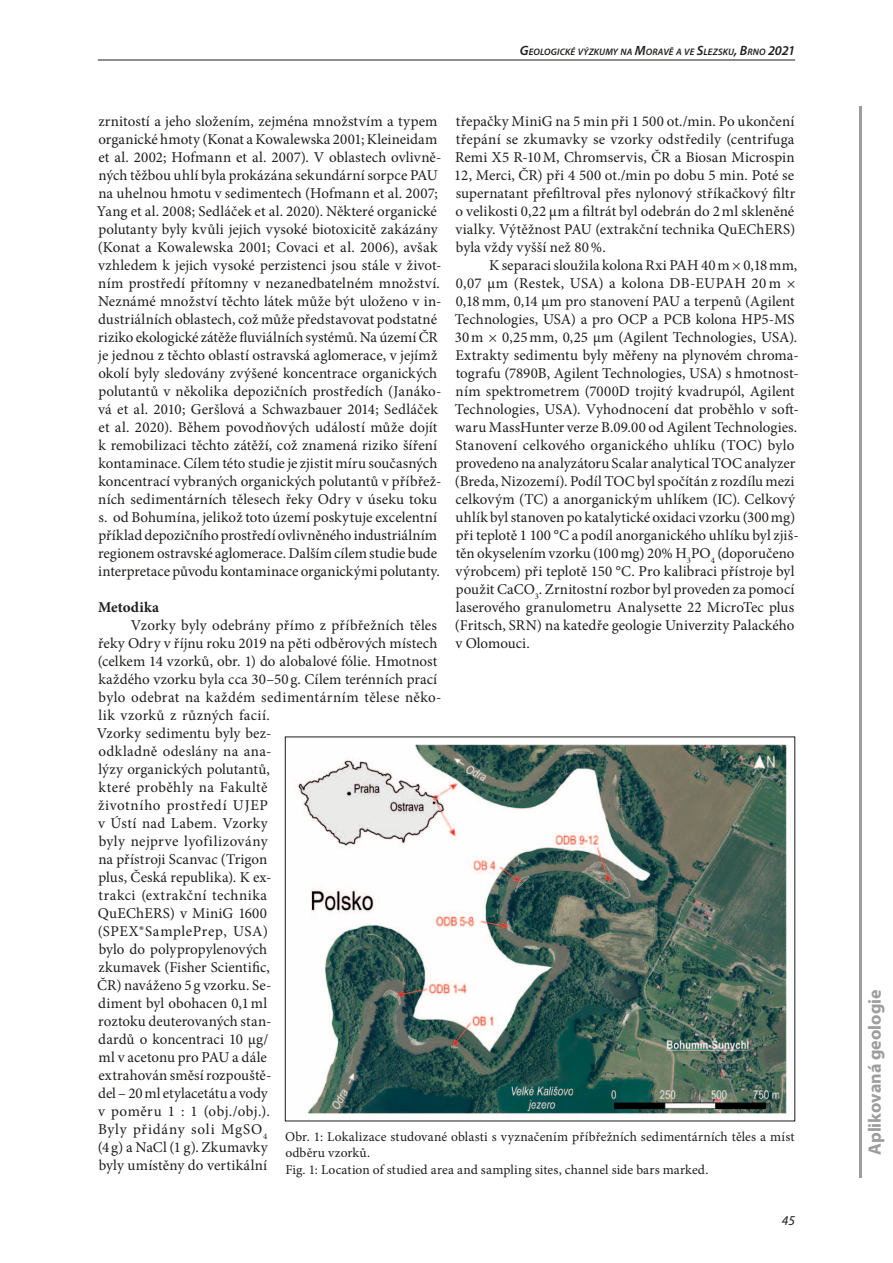
<style>
.page{position:relative;width:893px;height:1263px;background:#fff}
.page>*{position:absolute;margin:0;border:0;box-sizing:border-box;transform-origin:0 0}
.t1{font:700 18px "Myriad Pro";color:#9d9d9d}
.t2{font:15px/18px "Minion Pro";letter-spacing:.005em;color:#1d1d1b}
.t3{font:700 15px "Minion Pro";letter-spacing:.01em;color:#1d1d1b}
.t4{font:13.5px/16.5px "Minion Pro";letter-spacing:.01em;color:#1d1d1b}
.t5{font:italic 13.5px "Myriad Pro";color:#1d1d1b}
.t6{font:italic 600 9.45px "Myriad Pro";letter-spacing:.01em;color:#1d1d1b}
.s1{font-size:13.5px}
</style>
<div class="page">
<hr style="left:859px;top:106px;width:3px;height:1072px;background:#9d9d9d">
<hr style="left:98px;top:60px;width:697px;height:1px;background:#1d1d1b">
<img style="left:294px;top:744px;width:493px;height:370px">
<p class="t6" style="left:520px;top:46px;width:277px"><span class="s1">G</span>EOLOGICKÉ VÝZKUMY NA <span class="s1">M</span>ORAVĚ A VE <span class="s1">S</span>LEZSKU<span class="s1">, B</span>RNO <span class="s1">2021</span></p>
<p class="t2" style="left:97px;top:112px;width:346px">zrnitostí a jeho složením, zejména množstvím a typem organické hmoty (Konat a Kowalewska 2001; Kleineidam et al. 2002; Hofmann et al. 2007). V oblastech ovlivně&shy;ných těžbou uhlí byla prokázána sekundární sorpce PAU na uhelnou hmotu v sedimentech (Hofmann et al. 2007; Yang et al. 2008; Sedláček et al. 2020). Některé organické polutanty byly kvůli jejich vysoké biotoxicitě zakázány (Konat a Kowalewska 2001; Covaci et al. 2006), avšak vzhledem k jejich vysoké perzistenci jsou stále v život&shy;ním prostředí přítomny v nezanedbatelném množství.<br>Neznámé množství těchto látek může být uloženo v in&shy;dustriálních oblastech, což může představovat podstatné riziko ekologické zátěže fluviálních systémů. Na území ČR je jednou z těchto oblastí ostravská aglomerace, v jejímž okolí byly sledovány zvýšené koncentrace organických polutantů v několika depozičních prostředích (Janáko&shy;vá et al. 2010; Geršlová a Schwazbauer 2014; Sedláček et al. 2020). Během povodňových událostí může dojít k remobilizaci těchto zátěží, což znamená riziko šíření kontaminace. Cílem této studie je zjistit míru současných koncentrací vybraných organických polutantů v příbřež&shy;ních sedimentárních tělesech řeky Odry v úseku toku s. od Bohumína, jelikož toto území poskytuje excelentní příklad depozičního prostředí ovlivněného industriálním regionem ostravské aglomerace. Dalším cílem studie bude interpretace původu kontaminace organickými polutanty.</p>
<p class="t3" style="left:98px;top:597px;width:63px">Metodika</p>
<p class="t2" style="left:97px;top:616px;width:346px;text-indent:34px">Vzorky byly odebrány přímo z příbřežních těles řeky Odry v říjnu roku 2019 na pěti odběrových místech (celkem 14 vzorků, obr. 1) do alobalové fólie. Hmotnost každého vzorku byla cca 30–50 g. Cílem terénních prací bylo odebrat na každém sedimentárním tělese něko&shy;lik vzorků z různých facií.<br>Vzorky sedimentu byly bez-<br>odkladně odeslány na ana-<br>lýzy organických polutantů,<br>které proběhly na Fakultě<br>životního prostředí UJEP<br>v Ústí nad Labem. Vzorky<br>byly nejprve lyofilizovány<br>na přístroji Scanvac (Trigon<br>plus, Česká republika). K ex-<br>trakci (extrakční technika<br>QuEChERS) v MiniG 1600<br>(SPEX®SamplePrep, USA)<br>bylo do polypropylenových<br>zkumavek (Fisher Scientific,<br>ČR) naváženo 5 g vzorku. Se-<br>diment byl obohacen 0,1ml<br>roztoku deuterovaných stan-<br>dardů o koncentraci 10 μg/<br>ml v acetonu pro PAU a dále<br>extrahován směsí rozpouště-<br>del – 20ml etylacetátu a vody<br>v poměru 1 : 1 (obj./obj.).<br>Byly přidány soli MgSO<sub>4<br></sub>(4 g) a NaCl (1 g). Zkumavky<br>byly umístěny do vertikální</p>
<p class="t2" style="left:454px;top:112px;width:343px;text-align:justify">třepačky MiniG na 5 min při 1 500 ot./min. Po ukončení třepání se zkumavky se vzorky odstředily (centrifuga Remi X5 R-10M, Chromservis, ČR a Biosan Microspin 12, Merci, ČR) při 4 500 ot./min po dobu 5 min. Poté se supernatant přefiltroval přes nylonový stříkačkový filtr o velikosti 0,22 μm a filtrát byl odebrán do 2ml skleněné vialky. Výtěžnost PAU (extrakční technika QuEChERS) byla vždy vyšší než 80%.</p>
<p class="t2" style="left:455px;top:256px;width:345px;text-indent:34px">K separaci sloužila kolona Rxi PAH 40m × 0,18mm, 0,07 μm (Restek, USA) a kolona DB-EUPAH 20 m × 0,18mm, 0,14 μm pro stanovení PAU a terpenů (Agilent Technologies, USA) a pro OCP a PCB kolona HP5-MS 30m × 0,25mm, 0,25 μm (Agilent Technologies, USA).<br>Extrakty sedimentu byly měřeny na plynovém chroma&shy;tografu (7890B, Agilent Technologies, USA) s hmotnost&shy;ním spektrometrem (7000D trojitý kvadrupól, Agilent Technologies, USA). Vyhodnocení dat proběhlo v soft&shy;waru MassHunter verze B.09.00 od Agilent Technologies.<br>Stanovení celkového organického uhlíku (TOC) bylo provedeno na analyzátoru Scalar analytical TOC analyzer (Breda, Nizozemí). Podíl TOC byl spočítán z rozdílu mezi celkovým (TC) a anorganickým uhlíkem (IC). Celkový uhlík byl stanoven po katalytické oxidaci vzorku (300mg) při teplotě 1 100 °C a podíl anorganického uhlíku byl zjiš&shy;těn okyselením vzorku (100mg) 20% H<sub>3</sub>PO<sub>4</sub> (doporučeno výrobcem) při teplotě 150 °C. Pro kalibraci přístroje byl použit CaCO<sub>3</sub>. Zrnitostní rozbor byl proveden za pomocí laserového granulometru Analysette 22 MicroTec plus (Fritsch, SRN) na katedře geologie Univerzity Palackého v Olomouci.</p>
<p class="t4" style="left:285px;top:1128px;width:511px">Obr. 1: Lokalizace studované oblasti s vyznačením příbřežních sedimentárních těles a míst odběru vzorků.<br>Fig. 1: Location of studied area and sampling sites, channel side bars marked.</p>
<p class="t5" style="left:782px;top:1212px;width:15px">45</p>
<p class="t1" style="left:863px;top:1155px;width:167px;rotate:-90deg">Aplikovaná geologie</p>
</div>
